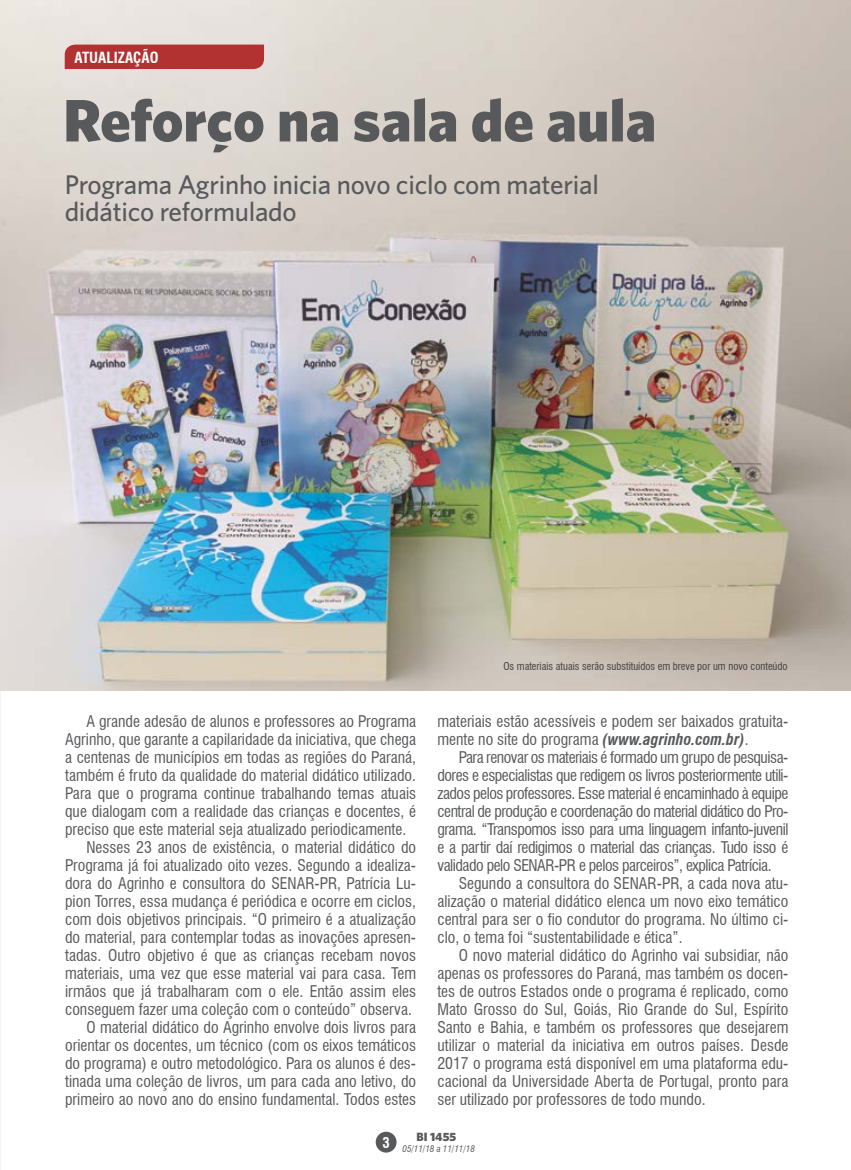
<style>
.page{position:relative;width:851px;height:1170px;background:#fff}
.page>*{position:absolute;margin:0;border:0;box-sizing:border-box;transform-origin:0 0}
.t1{font:900 60px "Whitney HTF";color:#58595b}
.t2{font:500 27px/27px "Whitney HTF";letter-spacing:-.01em;color:#58595b}
.t3{font:condensed 15.75px/18px "Swiss 721 BT";color:#58595b;text-align:justify}
.t4{font:700 condensed 15px "Swiss 721 BT";color:#fff}
.t5{font:700 condensed 14.4px "Swiss 721 BT";color:#fff}
.t6{font:900 12px "Whitney HTF";color:#58595b}
.t7{font:condensed 10.5px "Swiss 721 BT";color:#414042}
.t8{font:italic condensed 9px "Swiss 721 BT";color:#58595b}
.s1{font-weight:700;font-style:italic}
</style>
<div class="page">
<div style="left:375px;top:1131px;width:21px;height:21px;background:#58595b;border-radius:50%"></div>
<img style="left:0;top:0;width:850px;height:690px">
<div style="left:65px;top:45px;width:199px;height:24px;background:#b23231"></div>
<p class="t4" style="left:75px;top:48px;width:85px">ATUALIZAÇÃO</p>
<h1 class="t1" style="left:63px;top:84px;width:594px">Reforço na sala de aula</h1>
<h2 class="t2" style="left:65px;top:170px;width:535px">Programa Agrinho inicia novo ciclo com material didático reformulado</h2>
<p class="t3" style="left:86px;top:712px;width:331px">A grande adesão de alunos e professores ao Programa</p>
<p class="t3" style="left:65px;top:730px;width:352px">Agrinho, que garante a capilaridade da iniciativa, que chega</p>
<p class="t3" style="left:65px;top:748px;width:352px">a centenas de municípios em todas as regiões do Paraná,</p>
<p class="t3" style="left:65px;top:766px;width:352px">também é fruto da qualidade do material didático utilizado.</p>
<p class="t3" style="left:65px;top:784px;width:352px">Para que o programa continue trabalhando temas atuais</p>
<p class="t3" style="left:65px;top:802px;width:352px">que dialogam com a realidade das crianças e docentes, é</p>
<p class="t3" style="left:65px;top:820px;width:342px">preciso que este material seja atualizado periodicamente.</p>
<p class="t3" style="left:86px;top:838px;width:331px">Nesses 23 anos de existência, o material didático do</p>
<p class="t3" style="left:65px;top:856px;width:352px">Programa já foi atualizado oito vezes. Segundo a idealiza-</p>
<p class="t3" style="left:65px;top:874px;width:352px">dora do Agrinho e consultora do SENAR-PR, Patrícia Lu-</p>
<p class="t3" style="left:65px;top:892px;width:352px">pion Torres, essa mudança é periódica e ocorre em ciclos,</p>
<p class="t3" style="left:65px;top:910px;width:352px">com dois objetivos principais. “O primeiro é a atualização</p>
<p class="t3" style="left:65px;top:928px;width:352px">do material, para contemplar todas as inovações apresen-</p>
<p class="t3" style="left:65px;top:946px;width:352px">tadas. Outro objetivo é que as crianças recebam novos</p>
<p class="t3" style="left:65px;top:964px;width:352px">materiais, uma vez que esse material vai para casa. Tem</p>
<p class="t3" style="left:65px;top:982px;width:352px">irmãos que já trabalharam com o ele. Então assim eles</p>
<p class="t3" style="left:65px;top:1000px;width:348px">conseguem fazer uma coleção com o conteúdo” observa.</p>
<p class="t3" style="left:86px;top:1018px;width:331px">O material didático do Agrinho envolve dois livros para</p>
<p class="t3" style="left:65px;top:1036px;width:352px">orientar os docentes, um técnico (com os eixos temáticos</p>
<p class="t3" style="left:65px;top:1054px;width:352px">do programa) e outro metodológico. Para os alunos é des-</p>
<p class="t3" style="left:65px;top:1072px;width:352px">tinada uma coleção de livros, um para cada ano letivo, do</p>
<p class="t3" style="left:65px;top:1090px;width:352px">primeiro ao novo ano do ensino fundamental. Todos estes</p>
<p class="t7" style="left:503px;top:660px;width:286px">Os materiais atuais serão substituídos em breve por um novo conteúdo</p>
<p class="t3" style="left:437px;top:712px;width:352px">materiais estão acessíveis e podem ser baixados gratuita&shy;mente no site do programa <span class="s1">(www.agrinho.com.br)</span>.</p>
<p class="t3" style="left:437px;top:748px;width:352px;text-indent:21px">Para renovar os materiais é formado um grupo de pesquisa&shy;dores e especialistas que redigem os livros posteriormente utili&shy;zados pelos professores. Esse material é encaminhado à equipe central de produção e coordenação do material didático do Pro&shy;grama. “Transpomos isso para uma linguagem infanto-juvenil e a partir daí redigimos o material das crianças. Tudo isso é validado pelo SENAR-PR e pelos parceiros”, explica Patrícia.</p>
<p class="t3" style="left:437px;top:874px;width:352px;text-indent:21px">Segundo a consultora do SENAR-PR, a cada nova atu&shy;alização o material didático elenca um novo eixo temático central para ser o fio condutor do programa. No último ci&shy;clo, o tema foi “sustentabilidade e ética”.</p>
<p class="t3" style="left:437px;top:946px;width:352px;text-indent:21px">O novo material didático do Agrinho vai subsidiar, não apenas os professores do Paraná, mas também os docen&shy;tes de outros Estados onde o programa é replicado, como Mato Grosso do Sul, Goiás, Rio Grande do Sul, Espírito Santo e Bahia, e também os professores que desejarem utilizar o material da iniciativa em outros países. Desde 2017 o programa está disponível em uma plataforma edu&shy;cacional da Universidade Aberta de Portugal, pronto para ser utilizado por professores de todo mundo.</p>
<p class="t5" style="left:382px;top:1133px;width:9px">3</p>
<p class="t6" style="left:416px;top:1128px;width:41px">BI 1455</p>
<p class="t8" style="left:402px;top:1143px;width:74px">05/11/18 a 11/11/18</p>
</div>
